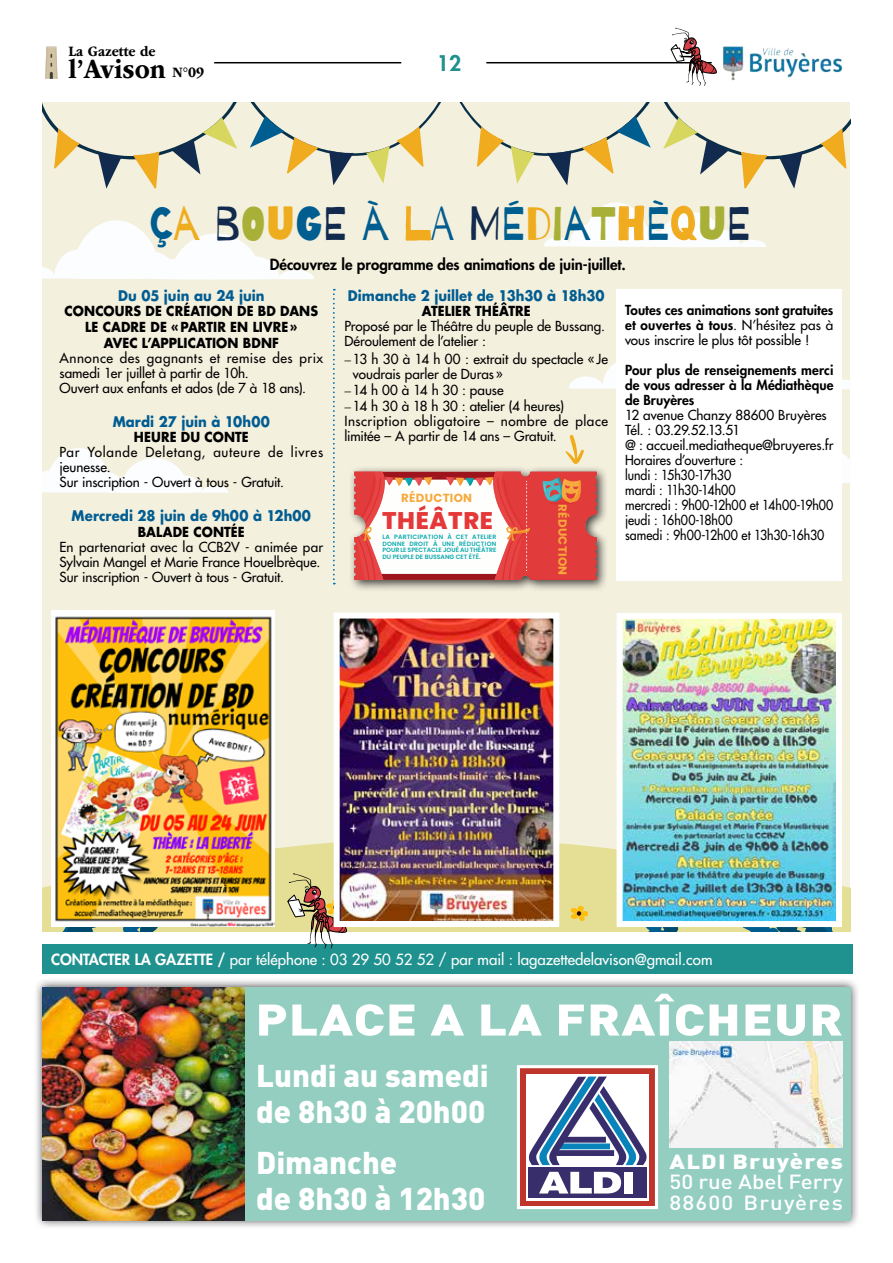
<style>
.page{position:relative;width:893px;height:1263px;background:#fff}
.page>*{position:absolute;margin:0;border:0;box-sizing:border-box;transform-origin:0 0}
.t1{font:900 74.85px "DIN Pro";letter-spacing:.02em;color:#fff;scale:1.15 1}
.t2{font:46.95px "Barrio";color:#005d8f}
.t3{font:900 43.5px "DIN Pro";letter-spacing:.02em;color:#fff;scale:1.18 1}
.t4{font:900 31.05px/35.7px "DIN Pro";color:#fff}
.t5{font:700 28.5px "ITC Garamond Std";color:#000;scale:.9 1}
.t6{font:800 24px "Poppins";letter-spacing:.025em;color:#e53838}
.t7{font:800 21px "Futura Std";color:#1f918e}
.t8{font:500 20.25px/20.2px "DIN Pro";letter-spacing:.02em;color:#fff;scale:1.1 1}
.t9{font:900 20.25px "DIN Pro";letter-spacing:.05em;color:#fff;scale:1.18 1}
.t10{font:500 15px "Futura Std";color:#fff}
.t11{font:800 15px "Futura Std";color:#000}
.t12{font:700 15px "ITC Garamond Std";color:#000;scale:.9 1}
.t13{font:700 14.25px "Futura Std";color:#015d91;scale:.93 1}
.t14{font:500 13.5px/15px "Futura Std";color:#000}
.t15{font:800 13.5px/15px "Futura Std";letter-spacing:.005em;color:#000;text-align:justify}
.t16{font:700 13.5px/15.8px "Futura Std";letter-spacing:.005em;color:#000;text-align:center;scale:.93 1}
.t17{font:500 13.5px "Futura Std";letter-spacing:.04em;color:#000}
.t18{font:700 11.85px "Poppins";letter-spacing:.025em;color:#f6a93c}
.t19{font:600 6.15px/6.8px "Poppins";letter-spacing:-.005em;color:#0aa9ad;text-align:justify}
.s1{font-size:15px}
.s2{color:#eead1f}
.s3{color:#112a4d}
.s4{color:#a8b037}
.s5{color:#f0ab1e}
.s6{font-family:"ITC Garamond Std";font-weight:300}
.s7{font-weight:500}
.s8{font-weight:800}
</style>
<div class="page">
<img style="left:722px;top:46px;width:121px;height:34px">
<hr style="left:486px;top:62px;width:226px;height:1px;background:#000">
<hr style="left:214px;top:62px;width:187px;height:1px;background:#000">
<svg style="left:45px;top:47px;width:12px;height:32px"></svg>
<svg style="left:670px;top:28px;width:47px;height:58px"></svg>
<div style="left:34px;top:977px;width:826px;height:253px;background:#000;opacity:.7"></div>
<svg style="left:244px;top:986px;width:606px;height:234px"></svg>
<img style="left:43px;top:986px;width:201px;height:234px">
<div style="left:43px;top:102px;width:807px;height:829px;background:#f4f0de"></div>
<svg style="left:43px;top:842px;width:807px;height:89px;background:#e3df9c"></svg>
<svg style="left:571px;top:906px;width:17px;height:15px"></svg>
<svg style="left:569px;top:330px;width:281px;height:60px"></svg>
<svg style="left:43px;top:220px;width:271px;height:60px"></svg>
<svg style="left:43px;top:448px;width:186px;height:45px"></svg>
<svg style="left:61px;top:927px;width:104px;height:4px"></svg>
<svg style="left:640px;top:930px;width:38px;height:1px"></svg>
<svg style="left:842px;top:453px;width:8px;height:30px"></svg>
<svg style="left:43px;top:102px;width:807px;height:87px"></svg>
<svg style="left:405px;top:206px;width:26px;height:35px"></svg>
<svg style="left:544px;top:202px;width:222px;height:45px"></svg>
<svg style="left:333px;top:289px;width:2px;height:295px"></svg>
<div style="left:43px;top:944px;width:810px;height:30px;background:#1f918e"></div>
<svg style="left:287px;top:873px;width:60px;height:76px"></svg>
<div style="left:617px;top:289px;width:225px;height:291px;background:#fff"></div>
<img style="left:51px;top:610px;width:224px;height:317px">
<img style="left:614px;top:613px;width:231px;height:317px">
<img style="left:331px;top:612px;width:231px;height:318px">
<div style="left:348px;top:465px;width:261px;height:127px;background:#000;opacity:.75"></div>
<svg style="left:354px;top:472px;width:243px;height:108px;background:#e89693"></svg>
<svg style="left:565px;top:435px;width:19px;height:29px"></svg>
<p class="t12" style="left:69px;top:43px;width:98px">La Gazette de</p>
<h3 class="t5" style="left:69px;top:53px;width:152px">l’Avison <span class="s1">N°09</span></h3>
<h3 class="t7" style="left:437px;top:50px;width:26px">12</h3>
<h2 class="t2" style="left:149px;top:198px;width:604px">Ç<span class="s2">A</span> <span class="s3">B</span><span class="s4">O</span><span class="s2">U</span>G<span class="s3">E</span> À <span class="s5">L</span>A <span class="s3">M</span>É<span class="s2">D</span><span class="s4">I</span>A<span class="s4">T</span><span class="s5">H</span>È<span class="s5">Q</span><span class="s4">U</span><span class="s3">E</span></h2>
<p class="t11" style="left:270px;top:255px;width:358px">Découvrez le programme des animations de juin-juillet.</p>
<p class="t13" style="left:118px;top:286px;width:159px">Du 05 juin au 24 juin</p>
<p class="t16" style="left:65px;top:303px;width:274px">CONCOURS DE CRÉATION DE BD DANS<br>LE CADRE DE «PARTIR EN LIVRE»<br>AVEC L’APPLICATION BDNF</p>
<p class="t14" style="left:60px;top:350px;width:265px">Annonce des gagnants et remise des prix samedi 1er juillet à partir de 10h.<br>Ouvert aux enfants et ados (de 7 à 18 ans).</p>
<p class="t13" style="left:113px;top:412px;width:171px">Mardi 27 juin à 10h00</p>
<p class="t16" style="left:134px;top:429px;width:125px">HEURE DU CONTE</p>
<p class="t14" style="left:60px;top:445px;width:265px">Par Yolande Deletang, auteure de livres jeunesse.<br>Sur inscription - Ouvert à tous - Gratuit.</p>
<p class="t13" style="left:72px;top:506px;width:259px">Mercredi 28 juin de 9h00 à 12h00</p>
<p class="t16" style="left:138px;top:524px;width:116px">BALADE CONTÉE</p>
<p class="t14" style="left:60px;top:539px;width:265px">En partenariat avec la CCB2V - animée par<br>Sylvain Mangel et Marie France Houelbrèque.<br>Sur inscription - Ouvert à tous - Gratuit.</p>
<p class="t13" style="left:348px;top:286px;width:278px">Dimanche 2 juillet de 13h30 à 18h30</p>
<p class="t16" style="left:422px;top:303px;width:119px">ATELIER THÉÂTRE</p>
<p class="t14" style="left:344px;top:319px;width:262px">Proposé par le Théâtre du peuple de Bussang.<br>Déroulement de l’atelier :</p>
<p class="t14" style="left:344px;top:351px;width:265px"><span class="s6">–</span>13 h 30 à 14 h 00 : extrait du spectacle «Je</p>
<p class="t14" style="left:353px;top:367px;width:151px">voudrais parler de Duras»</p>
<p class="t14" style="left:344px;top:383px;width:161px"><span class="s6">–</span>14 h 00 à 14 h 30 : pause</p>
<p class="t14" style="left:344px;top:398px;width:221px"><span class="s6">–</span>14 h 30 à 18 h 30 : atelier (4 heures)</p>
<p class="t17" style="left:344px;top:412px;width:265px">Inscription obligatoire – nombre de place</p>
<p class="t14" style="left:344px;top:428px;width:214px">limitée – A partir de 14 ans – Gratuit.</p>
<p class="t18" style="left:401px;top:491px;width:72px">RÉDUCTION</p>
<p class="t19" style="left:382px;top:533px;width:115px">LA PARTICIPATION À CET ATELIER DONNE DROIT À UNE RÉDUCTION POUR LE SPECTACLE JOUÉ AU THÉÂTRE DU PEUPLE DE BUSSANG CET ÉTÉ.</p>
<h3 class="t6" style="left:382px;top:507px;width:112px">THÉÂTRE</h3>
<p class="t18" style="left:570px;top:504px;width:72px;rotate:90deg">RÉDUCTION</p>
<p class="t15" style="left:625px;top:303px;width:210px">Toutes ces animations sont gratuites et ouvertes à tous<span class="s7">. N’hésitez pas à vous inscrire le plus tôt possible !</span></p>
<p class="t15" style="left:625px;top:363px;width:210px">Pour plus de renseignements merci de vous adresser à la Médiathèque de Bruyères</p>
<p class="t14" style="left:625px;top:408px;width:210px">12 avenue Chanzy 88600 Bruyères<br>Tél. : 03.29.52.13.51<br>@ : accueil.mediatheque@bruyeres.fr<br>Horaires d’ouverture :<br>lundi : 15h30-17h30<br>mardi : 11h30-14h00<br>mercredi : 9h00-12h00 et 14h00-19h00 jeudi : 16h00-18h00<br>samedi : 9h00-12h00 et 13h30-16h30</p>
<h1 class="t1" style="left:60px;top:884px;width:419px">FRAÎCHEUR</h1>
<p class="t10" style="left:51px;top:950px;width:663px"><span class="s8">CONTACTER LA GAZETTE /</span> par téléphone : 03 29 50 52 52 / par mail : lagazettedelavison@gmail.com</p>
<h3 class="t3" style="left:255px;top:990px;width:499px">PLACE A LA FRAÎCHEUR</h3>
<h3 class="t4" style="left:256px;top:1057px;width:234px">Lundi au samedi de 8h30 à 20h00</h3>
<h3 class="t4" style="left:256px;top:1143px;width:231px">Dimanche<br>de 8h30 à 12h30</h3>
<h3 class="t9" style="left:670px;top:1148px;width:148px">ALDI Bruyères</h3>
<h3 class="t8" style="left:670px;top:1171px;width:159px">50 rue Abel Ferry<br>88600 Bruyères</h3>
</div>
